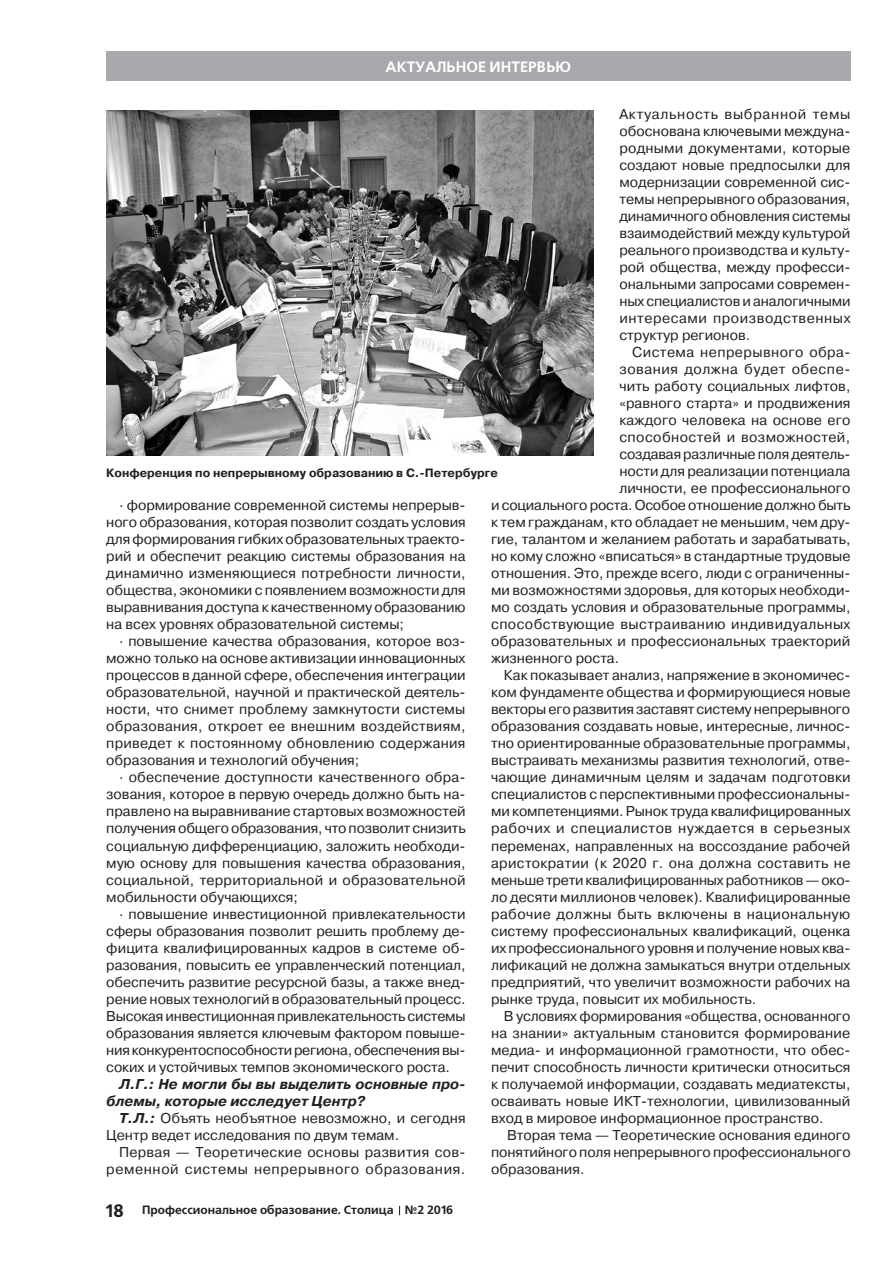
<style>
.page{position:relative;width:893px;height:1263px;background:#fff}
.page>*{position:absolute;margin:0;border:0;box-sizing:border-box;transform-origin:0 0}
.t1{font:700 15px "Free Set C";color:#fff}
.t2{font:14.25px/17px "Pragmatica C";color:#231f20;text-align:justify}
.t3{font:14.25px "Pragmatica C";letter-spacing:.03em;color:#231f20}
.t4{font:14.25px/17px "Pragmatica C";letter-spacing:.04em;color:#231f20;text-align:right}
.t5{font:italic 700 14.25px/17px "Pragmatica C";color:#231f20}
.t6{font:14.25px "Pragmatica C";letter-spacing:.02em;color:#231f20}
.t7{font:14.25px "Pragmatica C";letter-spacing:.035em;color:#231f20}
.t8{font:700 12px "Pragmatica C";color:#231f20}
.t9{font:700 12px "Free Set C";color:#231f20}
.s1{font-weight:700;font-style:italic}
.s2{font-size:18px}
</style>
<div class="page">
<div style="left:106px;top:51px;width:744px;height:30px;background:#a8a9ad"></div>
<img style="left:106px;top:111px;width:488px;height:345px">
<p class="t1" style="left:386px;top:58px;width:187px">Актуальное интервью</p>
<p class="t2" style="left:619px;top:106px;width:233px">Актуальность выбранной темы обоснована ключевыми междуна&shy;родными документами, которые создают новые предпосылки для модернизации современной сис&shy;темы непрерывного образования, динамичного обновления системы взаимодействий между культурой реального производства и культу&shy;рой общества, между професси&shy;ональными запросами современ&shy;ных специалистов и аналогичными интересами производственных структур регионов.</p>
<p class="t3" style="left:632px;top:345px;width:220px">Система непрерывного обра-</p>
<p class="t4" style="left:619px;top:361px;width:233px">зования должна будет обеспе-</p>
<p class="t2" style="left:619px;top:378px;width:233px">чить работу социальных лифтов,</p>
<p class="t2" style="left:619px;top:395px;width:233px">«равного старта» и продвижения</p>
<p class="t2" style="left:619px;top:412px;width:232px">каждого человека на основе его</p>
<p class="t3" style="left:619px;top:430px;width:232px">способностей и возможностей,</p>
<p class="t2" style="left:619px;top:446px;width:233px">создавая различные поля деятель-</p>
<p class="t2" style="left:619px;top:463px;width:233px">ности для реализации потенциала</p>
<p class="t2" style="left:619px;top:480px;width:233px">личности, ее профессионального</p>
<p class="t2" style="left:491px;top:497px;width:361px">и социального роста. Особое отношение должно быть</p>
<p class="t2" style="left:491px;top:514px;width:361px">к тем гражданам, кто обладает не меньшим, чем дру-</p>
<p class="t2" style="left:491px;top:531px;width:361px">гие, талантом и желанием работать и зарабатывать,</p>
<p class="t2" style="left:491px;top:548px;width:361px">но кому сложно «вписаться» в стандартные трудовые</p>
<p class="t2" style="left:491px;top:565px;width:361px">отношения. Это, прежде всего, люди с ограниченны-</p>
<p class="t2" style="left:491px;top:582px;width:361px">ми возможностями здоровья, для которых необходи-</p>
<p class="t2" style="left:491px;top:599px;width:361px">мо создать условия и образовательные программы,</p>
<p class="t3" style="left:491px;top:617px;width:361px">способствующие выстраиванию индивидуальных</p>
<p class="t2" style="left:491px;top:633px;width:361px">образовательных и профессиональных траекторий</p>
<p class="t2" style="left:491px;top:650px;width:130px">жизненного роста.</p>
<p class="t2" style="left:504px;top:667px;width:348px">Как показывает анализ, напряжение в экономичес-</p>
<p class="t2" style="left:491px;top:684px;width:361px">ком фундаменте общества и формирующиеся новые</p>
<p class="t2" style="left:491px;top:701px;width:361px">векторы его развития заставят систему непрерывного</p>
<p class="t2" style="left:491px;top:718px;width:361px">образования создавать новые, интересные, личнос-</p>
<p class="t2" style="left:491px;top:735px;width:361px">тно ориентированные образовательные программы,</p>
<p class="t2" style="left:491px;top:752px;width:361px">выстраивать механизмы развития технологий, отве-</p>
<p class="t2" style="left:491px;top:769px;width:361px">чающие динамичным целям и задачам подготовки</p>
<p class="t2" style="left:491px;top:786px;width:361px">специалистов с перспективными профессиональны-</p>
<p class="t2" style="left:491px;top:803px;width:361px">ми компетенциями. Рынок труда квалифицированных</p>
<p class="t7" style="left:491px;top:821px;width:361px">рабочих и специалистов нуждается в серьезных</p>
<p class="t2" style="left:491px;top:837px;width:361px">переменах, направленных на воссоздание рабочей</p>
<p class="t6" style="left:491px;top:855px;width:361px">аристократии (к 2020 г. она должна составить не</p>
<p class="t2" style="left:491px;top:871px;width:361px">меньше трети квалифицированных работников — око-</p>
<p class="t2" style="left:491px;top:888px;width:361px">ло десяти миллионов человек). Квалифицированные</p>
<p class="t3" style="left:491px;top:906px;width:361px">рабочие должны быть включены в национальную</p>
<p class="t2" style="left:491px;top:922px;width:361px">систему профессиональных квалификаций, оценка</p>
<p class="t2" style="left:491px;top:939px;width:361px">их профессионального уровня и получение новых ква-</p>
<p class="t2" style="left:491px;top:956px;width:361px">лификаций не должна замыкаться внутри отдельных</p>
<p class="t2" style="left:491px;top:973px;width:361px">предприятий, что увеличит возможности рабочих на</p>
<p class="t2" style="left:491px;top:990px;width:266px">рынке труда, повысит их мобильность.</p>
<p class="t2" style="left:504px;top:1007px;width:348px">В условиях формирования «общества, основанного</p>
<p class="t2" style="left:491px;top:1024px;width:361px">на знании» актуальным становится формирование</p>
<p class="t2" style="left:491px;top:1041px;width:361px">медиа- и информационной грамотности, что обес-</p>
<p class="t2" style="left:491px;top:1058px;width:361px">печит способность личности критически относиться</p>
<p class="t2" style="left:491px;top:1075px;width:361px">к получаемой информации, создавать медиатексты,</p>
<p class="t2" style="left:491px;top:1092px;width:361px">осваивать новые И КТ-технологии, цивилизованный</p>
<p class="t2" style="left:491px;top:1109px;width:334px">вход в мировое информационное пространство.</p>
<p class="t2" style="left:507px;top:1126px;width:345px">Вторая тема — Теоретические основания единого</p>
<p class="t2" style="left:491px;top:1143px;width:361px">понятийного поля непрерывного профессионального</p>
<p class="t2" style="left:491px;top:1160px;width:95px">образования.</p>
<p class="t8" style="left:106px;top:466px;width:393px">Конференция по непрерывному образованию в С.-Петербурге</p>
<p class="t2" style="left:106px;top:497px;width:361px;text-indent:13px">· формирование современной системы непрерыв&shy;ного образования, которая позволит создать условия для формирования гибких образовательных траекто&shy;рий и обеспечит реакцию системы образования на динамично изменяющиеся потребности личности, общества, экономики с появлением возможности для выравнивания доступа к качественному образованию на всех уровнях образовательной системы;</p>
<p class="t2" style="left:106px;top:633px;width:361px;text-indent:13px">· повышение качества образования, которое воз&shy;можно только на основе активизации инновационных процессов в данной сфере, обеспечения интеграции образовательной, научной и практической деятель&shy;ности, что снимет проблему замкнутости системы образования, откроет ее внешним воздействиям, приведет к постоянному обновлению содержания образования и технологий обучения;</p>
<p class="t2" style="left:106px;top:769px;width:361px;text-indent:13px">· обеспечение доступности качественного обра&shy;зования, которое в первую очередь должно быть на&shy;правлено на выравнивание стартовых возможностей получения общего образования, что позволит снизить социальную дифференциацию, заложить необходи&shy;мую основу для повышения качества образования, социальной, территориальной и образовательной мобильности обучающихся;</p>
<p class="t2" style="left:106px;top:905px;width:361px;text-indent:13px">· повышение инвестиционной привлекательности сферы образования позволит решить проблему де&shy;фицита квалифицированных кадров в системе об&shy;разования, повысить ее управленческий потенциал, обеспечить развитие ресурсной базы, а также внед&shy;рение новых технологий в образовательный процесс.<br>Высокая инвестиционная привлекательность системы образования является ключевым фактором повыше&shy;ния конкурентоспособности региона, обеспечения вы&shy;соких и устойчивых темпов экономического роста.</p>
<p class="t5" style="left:106px;top:1075px;width:361px;text-indent:13px">Л.Г.: Не могли бы вы выделить основные про&shy;блемы, которые исследует Центр?</p>
<p class="t2" style="left:106px;top:1109px;width:361px;text-indent:13px"><span class="s1">Т.Л.:</span> Объять необъятное невозможно, и сегодня<br>Центр ведет исследования по двум темам.</p>
<p class="t4" style="left:106px;top:1143px;width:361px">Первая — Теоретические основы развития сов&shy;ременной системы непрерывного образования.</p>
<p class="t9" style="left:105px;top:1203px;width:349px"><span class="s2">18</span> Профессиональное образование. Столица №2 2016</p>
</div>
